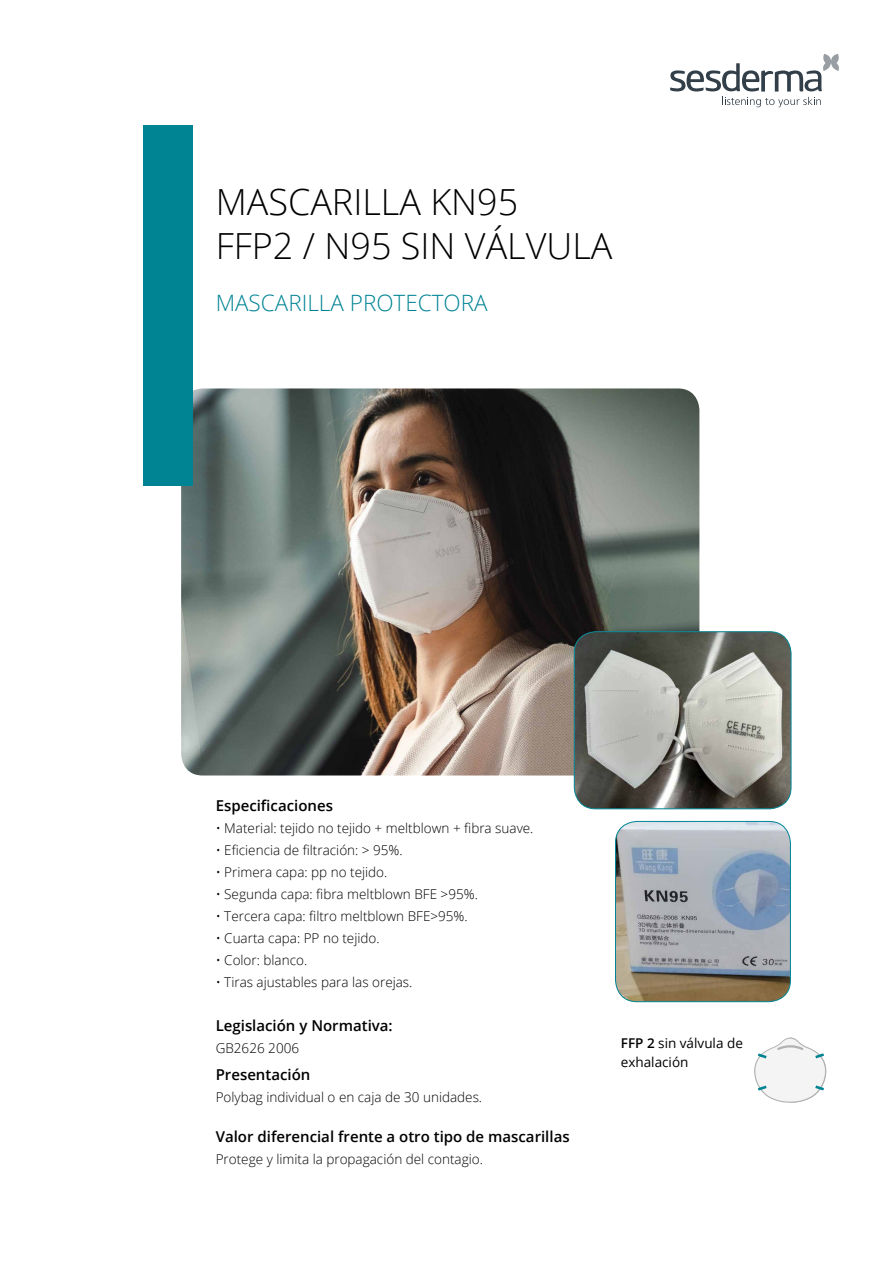
<style>
.page{position:relative;width:893px;height:1263px;background:#fff}
.page>*{position:absolute;margin:0;border:0;box-sizing:border-box;transform-origin:0 0}
.t1{font:300 36px/43.2px "Open Sans";color:#000}
.t2{font:300 22.5px "Open Sans";color:#008494}
.t3{font:600 15px "Open Sans";color:#000}
.t4{font:300 13.5px "Open Sans";color:#000}
.t5{font:13.5px/19.5px "Open Sans";color:#000}
.s1{font-weight:600}
</style>
<div class="page">
<svg style="left:670px;top:54px;width:169px;height:53px"></svg>
<img style="left:181px;top:388px;width:518px;height:387px">
<div style="left:143px;top:125px;width:50px;height:361px;background:#008494"></div>
<img style="left:574px;top:632px;width:217px;height:177px">
<div style="left:574px;top:631px;width:217px;height:178px;border:1px solid #008494;border-radius:22px"></div>
<img style="left:615px;top:821px;width:175px;height:181px">
<div style="left:615px;top:821px;width:176px;height:181px;border:1px solid #008494;border-radius:22px"></div>
<svg style="left:754px;top:1037px;width:72px;height:66px"></svg>
<h1 class="t1" style="left:216px;top:180px;width:398px">MASCARILLA KN95<br>FFP2 / N95 SIN VÁLVULA</h1>
<h2 class="t2" style="left:216px;top:287px;width:273px">MASCARILLA PROTECTORA</h2>
<p class="t3" style="left:216px;top:795px;width:119px">Especificaciones</p>
<p class="t4" style="left:216px;top:819px;width:319px">• Material: tejido no tejido + meltblown + fibra suave.</p>
<p class="t4" style="left:216px;top:841px;width:188px">• Eficiencia de filtración: &gt; 95%.</p>
<p class="t4" style="left:216px;top:863px;width:173px">• Primera capa: pp no tejido.</p>
<p class="t4" style="left:216px;top:885px;width:264px">• Segunda capa: fibra meltblown BFE &gt;95%.</p>
<p class="t4" style="left:216px;top:907px;width:253px">• Tercera capa: filtro meltblown BFE&gt;95%.</p>
<p class="t4" style="left:216px;top:929px;width:165px">• Cuarta capa: PP no tejido.</p>
<p class="t4" style="left:216px;top:951px;width:93px">• Color: blanco.</p>
<p class="t4" style="left:216px;top:973px;width:198px">• Tiras ajustables para las orejas.</p>
<p class="t3" style="left:216px;top:1015px;width:178px">Legislación y Normativa:</p>
<p class="t4" style="left:216px;top:1039px;width:85px">GB2626 2006</p>
<p class="t3" style="left:216px;top:1064px;width:96px">Presentación</p>
<p class="t4" style="left:216px;top:1088px;width:268px">Polybag individual o en caja de 30 unidades.</p>
<p class="t3" style="left:216px;top:1126px;width:355px">Valor diferencial frente a otro tipo de mascarillas</p>
<p class="t4" style="left:216px;top:1150px;width:269px">Protege y limita la propagación del contagio.</p>
<p class="t5" style="left:621px;top:1033px;width:124px"><span class="s1">FFP 2</span> sin válvula de exhalación</p>
</div>
